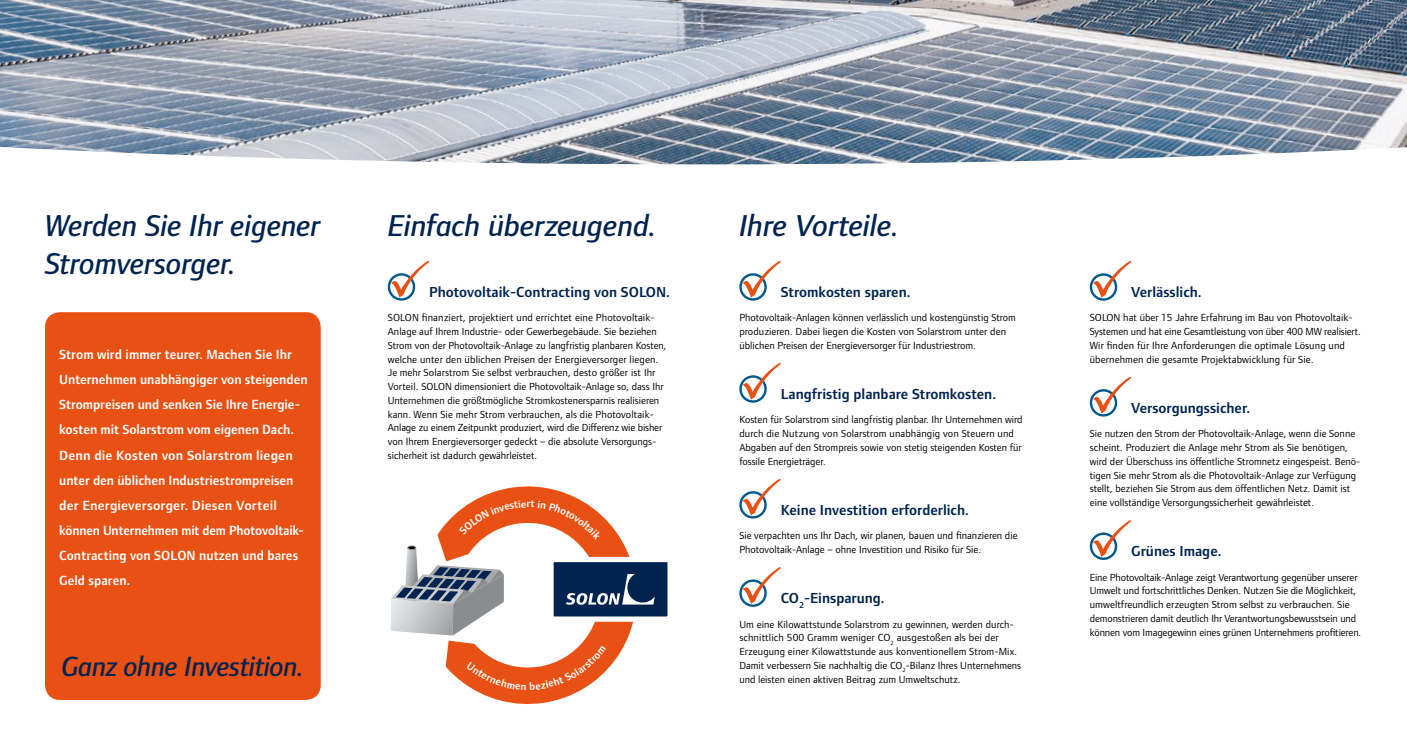
<style>
.page{position:relative;width:1407px;height:745px;background:#fff}
.page>*{position:absolute;margin:0;border:0;box-sizing:border-box;transform-origin:0 0}
.t1{font:31.25px/37.5px "Foundry Form Sans OT2 Med Ita";letter-spacing:-.01em;color:#002350}
.t2{font:28.75px "Foundry Form Sans OT2 Med Ita";letter-spacing:-.02em;color:#002350}
.t3{font:600 15px "Foundry Form Sans OT2";color:#002350}
.t4{font:600 13.75px/25px "Foundry Form Sans OT2";color:#fff}
.t5{font:600 10.88px "Foundry Form Sans OT2";color:#fff}
.t6{font:10.62px/13.8px "Foundry Form Sans OT2";color:#000}
</style>
<div class="page">
<div style="left:45px;top:312px;width:276px;height:387px;background:#e85113;border-radius:15px"></div>
<div style="left:739px;top:273px;width:28px;height:27px;border:2px solid #00588c;border-radius:50%"></div>
<svg style="left:742px;top:260px;width:39px;height:37px"></svg>
<div style="left:739px;top:375px;width:28px;height:27px;border:2px solid #00588c;border-radius:50%"></div>
<svg style="left:742px;top:362px;width:39px;height:37px"></svg>
<div style="left:739px;top:491px;width:28px;height:27px;border:2px solid #00588c;border-radius:50%"></div>
<svg style="left:742px;top:478px;width:39px;height:37px"></svg>
<div style="left:739px;top:579px;width:28px;height:27px;border:2px solid #00588c;border-radius:50%"></div>
<svg style="left:742px;top:567px;width:39px;height:36px"></svg>
<div style="left:388px;top:273px;width:27px;height:27px;border:2px solid #00588c;border-radius:50%"></div>
<svg style="left:391px;top:260px;width:38px;height:37px"></svg>
<img style="left:0;top:0;width:1407px;height:164px">
<div style="left:1090px;top:273px;width:27px;height:27px;border:2px solid #00588c;border-radius:50%"></div>
<svg style="left:1093px;top:260px;width:38px;height:37px"></svg>
<div style="left:1090px;top:389px;width:27px;height:27px;border:2px solid #00588c;border-radius:50%"></div>
<svg style="left:1093px;top:376px;width:38px;height:37px"></svg>
<div style="left:1090px;top:532px;width:27px;height:27px;border:2px solid #00588c;border-radius:50%"></div>
<svg style="left:1093px;top:520px;width:38px;height:36px"></svg>
<svg style="left:476px;top:486px;width:103px;height:218px"></svg>
<div style="left:548px;top:556px;width:125px;height:65px;background:#002350;border:5px solid #fff"></div>
<svg style="left:391px;top:498px;width:264px;height:193px"></svg>
<p class="t1" style="left:45px;top:205px;width:277px">Werden Sie Ihr eigener<br>Stromversorger.</p>
<p class="t4" style="left:59px;top:341px;width:250px">Strom wird immer teurer. Machen Sie Ihr Unternehmen unabhängiger von steigenden Strompreisen und senken Sie Ihre Energie&shy;kosten mit Solarstrom vom eigenen Dach.<br>Denn die Kosten von Solarstrom liegen unter den üblichen Industriestrompreisen der Energieversorger. Diesen Vorteil können Unternehmen mit dem Photovoltaik-Contracting von SOLON nutzen und bares Geld sparen.</p>
<p class="t2" style="left:62px;top:645px;width:244px">Ganz ohne Investition.</p>
<p class="t1" style="left:388px;top:205px;width:270px">Einfach überzeugend.</p>
<p class="t3" style="left:429px;top:281px;width:242px">Photovoltaik-Contracting von SOLON.</p>
<p class="t6" style="left:388px;top:310px;width:280px">SOLON finanziert, projektiert und errichtet eine Photovoltaik-Anlage auf Ihrem Industrie- oder Gewerbegebäude. Sie beziehen Strom von der Photovoltaik-Anlage zu langfristig planbaren Kosten, welche unter den üblichen Preisen der Energieversorger liegen.<br>Je mehr Solarstrom Sie selbst verbrauchen, desto größer ist Ihr Vorteil. SOLON dimensioniert die Photovoltaik-Anlage so, dass Ihr Unternehmen die größtmögliche Stromkostenersparnis realisieren kann. Wenn Sie mehr Strom verbrauchen, als die Photovoltaik-Anlage zu einem Zeitpunkt produziert, wird die Differenz wie bisher von Ihrem Energieversorger gedeckt – die absolute Versorgungs&shy;sicherheit ist dadurch gewährleistet.</p>
<p class="t5" style="left:526px;top:495px;width:5px">r</p>
<p class="t1" style="left:739px;top:205px;width:161px">Ihre Vorteile.</p>
<p class="t3" style="left:781px;top:281px;width:131px">Stromkosten sparen.</p>
<p class="t6" style="left:739px;top:310px;width:278px">Photovoltaik-Anlagen können verlässlich und kostengünstig Strom produzieren. Dabei liegen die Kosten von Solarstrom unter den üblichen Preisen der Energieversorger für Industriestrom.</p>
<p class="t3" style="left:781px;top:383px;width:217px">Langfristig planbare Stromkosten.</p>
<p class="t6" style="left:739px;top:412px;width:285px">Kosten für Solarstrom sind langfristig planbar. Ihr Unternehmen wird durch die Nutzung von Solarstrom unabhängig von Steuern und Abgaben auf den Strompreis sowie von stetig steigenden Kosten für fossile Energieträger.</p>
<p class="t3" style="left:781px;top:498px;width:190px">Keine Investition erforderlich.</p>
<p class="t6" style="left:739px;top:527px;width:280px">Sie verpachten uns Ihr Dach, wir planen, bauen und finanzieren die<br>Photovoltaik-Anlage – ohne Investition und Risiko für Sie.</p>
<p class="t3" style="left:781px;top:586px;width:105px">CO<sub>2</sub>-Einsparung.</p>
<p class="t6" style="left:739px;top:616px;width:283px">Um eine Kilowattstunde Solarstrom zu gewinnen, werden durch&shy;schnittlich 500 Gramm weniger CO<sub>2</sub> ausgestoßen als bei der Erzeugung einer Kilowattstunde aus konventionellem Strom-Mix.<br>Damit verbessern Sie nachhaltig die CO<sub>2</sub>-Bilanz Ihres Unternehmens und leisten einen aktiven Beitrag zum Umweltschutz.</p>
<p class="t3" style="left:1131px;top:281px;width:72px">Verlässlich.</p>
<p class="t6" style="left:1090px;top:310px;width:272px">SOLON hat über 15 Jahre Erfahrung im Bau von Photovoltaik-Systemen und hat eine Gesamtleistung von über 400 MW realisiert.<br>Wir finden für Ihre Anforderungen die optimale Lösung und übernehmen die gesamte Projektabwicklung für Sie.</p>
<p class="t3" style="left:1131px;top:396px;width:120px">Versorgungssicher.</p>
<p class="t6" style="left:1090px;top:426px;width:272px">Sie nutzen den Strom der Photovoltaik-Anlage, wenn die Sonne scheint. Produziert die Anlage mehr Strom als Sie benötigen, wird der Überschuss ins öffentliche Stromnetz eingespeist. Benö&shy;tigen Sie mehr Strom als die Photovoltaik-Anlage zur Verfügung stellt, beziehen Sie Strom aus dem öffentlichen Netz. Damit ist eine vollständige Versorgungssicherheit gewährleistet.</p>
<p class="t3" style="left:1131px;top:540px;width:92px">Grünes Image.</p>
<p class="t6" style="left:1090px;top:569px;width:273px">Eine Photovoltaik-Anlage zeigt Verantwortung gegenüber unserer Umwelt und fortschrittliches Denken. Nutzen Sie die Möglichkeit, umweltfreundlich erzeugten Strom selbst zu verbrauchen. Sie demonstrieren damit deutlich Ihr Verantwortungsbewusstsein und können vom Imagegewinn eines grünen Unternehmens profitieren.</p>
</div>
